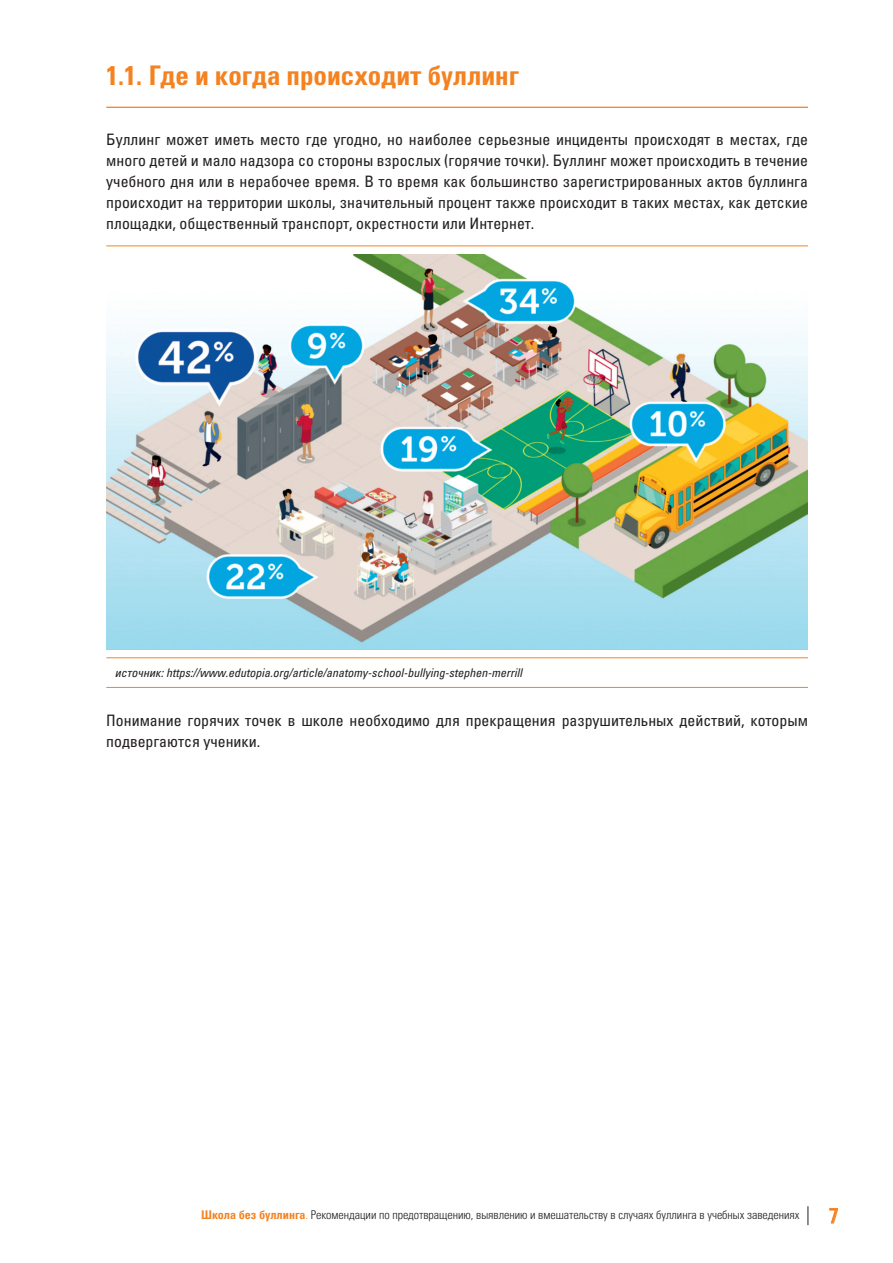
<style>
.page{position:relative;width:893px;height:1263px;background:#fff}
.page>*{position:absolute;margin:0;border:0;box-sizing:border-box;transform-origin:0 0}
.t1{font:27px "Univers LTCYR 67 Bold Cond";color:#f58220}
.t2{font:condensed 21px "Univers LTCYR 57";color:#f58220}
.t3{font:condensed 15.75px/21px "Univers LTCYR 57";color:#231f20;text-align:justify}
.t4{font:12px "Univers LTCYR 47 Light Cond";color:#231f20}
.t5{font:12px "Univers LTCYR 57 Condensed Obl";color:#231f20}
.s1{font-family:"Univers LTCYR 67 Bold Cond";color:#f58220}
.s2{color:#f58220}
</style>
<div class="page">
<svg style="left:829px;top:1207px;width:9px;height:17px"></svg>
<svg style="left:807px;top:1206px;width:1px;height:19px"></svg>
<hr style="left:106px;top:107px;width:702px;height:1px;background:#f58220">
<hr style="left:106px;top:246px;width:702px;height:1px;background:#f58220">
<hr style="left:106px;top:657px;width:702px;height:1px;background:#f58220">
<hr style="left:106px;top:687px;width:702px;height:1px;background:#f58220">
<img style="left:106px;top:254px;width:702px;height:395px">
<h1 class="t1" style="left:106px;top:59px;width:414px">1.1. Где и когда происходит буллинг</h1>
<p class="t3" style="left:106px;top:128px;width:703px">Буллинг может иметь место где угодно, но наиболее серьезные инциденты происходят в местах, где много детей и мало надзора со стороны взрослых (горячие точки). Буллинг может происходить в течение учебного дня или в нерабочее время. В то время как большинство зарегистрированных актов буллинга происходит на территории школы, значительный процент также происходит в таких местах, как детские площадки, общественный транспорт, окрестности или Интернет.</p>
<p class="t5" style="left:115px;top:665px;width:409px">источник: https://www.edutopia.org/article/anatomy-school-bullying-stephen-merrill</p>
<p class="t3" style="left:106px;top:709px;width:703px">Понимание горячих точек в школе необходимо для прекращения разрушительных действий, которым подвергаются ученики.</p>
<p class="t4" style="left:201px;top:1206px;width:600px"><span class="s1">Школа без буллинга</span><span class="s2">.</span> Рекомендации по предотвращению, выявлению и вмешательству в случаях буллинга в учебных заведениях</p>
<h2 class="t2" style="left:829px;top:1202px;width:11px">7</h2>
</div>
